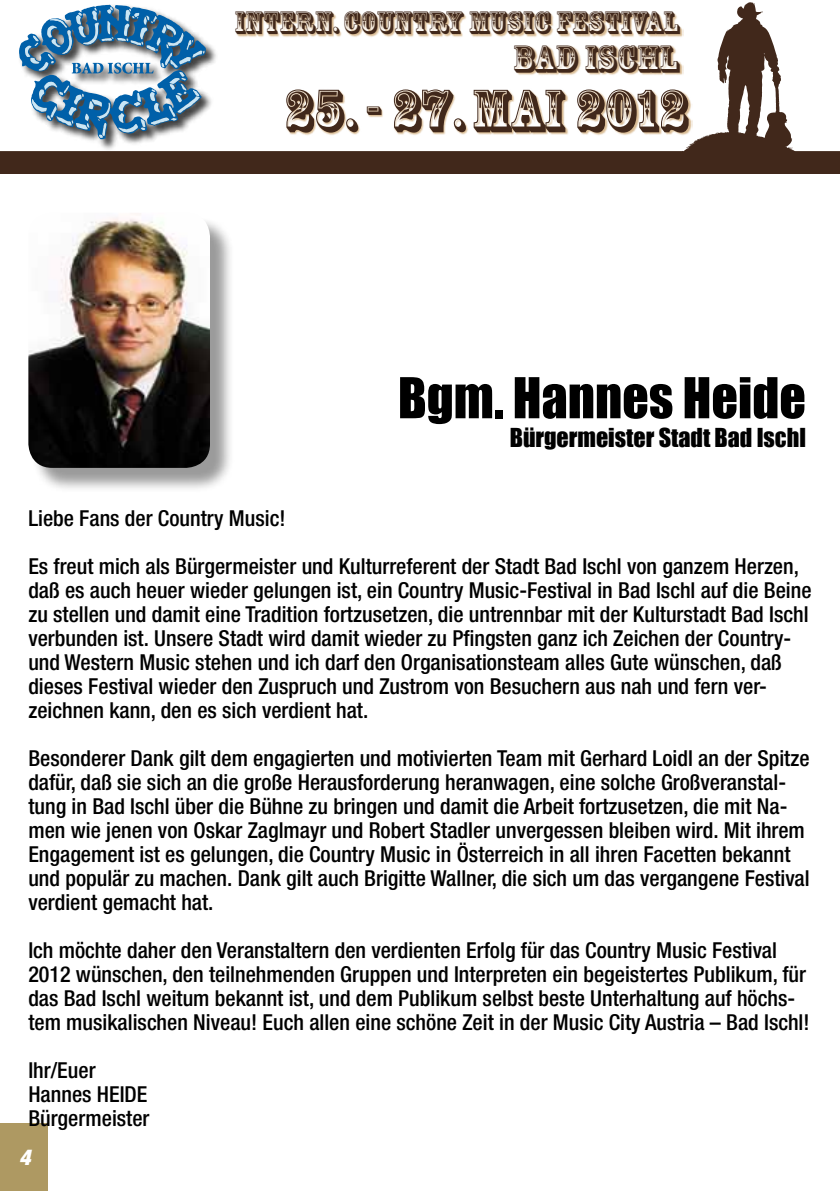
<style>
.page{position:relative;width:840px;height:1191px;background:#fff}
.page>*{position:absolute;margin:0;border:0;box-sizing:border-box;transform-origin:0 0}
.t1{font:56.6px "Rosewood Std";color:#41281b}
.t2{font:52px "Impact";color:#000}
.t3{font:36.2px "Rosewood Std";color:#41281b}
.t4{font:30px "Rosewood Std";color:#41281b}
.t5{font:24px "Impact";color:#000}
.t6{font:500 condensed 22px/24px "Helvetica Neue LT Std";color:#000}
.t7{font:italic 900 condensed 22px "Helvetica Neue LT Std";color:#fff}
</style>
<div class="page">
<svg style="left:0;top:2px;width:839px;height:171px"></svg>
<img style="left:234px;top:6px;width:449px;height:38px">
<img style="left:283px;top:79px;width:409px;height:68px">
<img style="left:513px;top:38px;width:170px;height:45px">
<img style="left:16px;top:2px;width:204px;height:152px">
<svg style="left:19px;top:5px;width:187px;height:134px"></svg>
<div style="left:0;top:1124px;width:48px;height:67px;background:#ae9962"></div>
<svg style="left:839px;top:151px;width:1px;height:22px"></svg>
<div style="left:31px;top:216px;width:203px;height:277px;background:#000;opacity:.4"></div>
<img style="left:28px;top:213px;width:182px;height:255px">
<h3 class="t4" style="left:234px;top:5px;width:446px">INTERN. COUNTRY MUSIC FESTIVAL</h3>
<h3 class="t3" style="left:513px;top:37px;width:168px">BAD ISCHL</h3>
<h1 class="t1" style="left:283px;top:77px;width:405px">25. - 27. MAI 2012</h1>
<h2 class="t2" style="left:398px;top:357px;width:409px">Bgm. Hannes Heide</h2>
<p class="t5" style="left:509px;top:419px;width:297px">Bürgermeister Stadt Bad Ischl</p>
<p class="t6" style="left:28px;top:494px;width:771px;line-height:48px">Liebe Fans der Country Music!<br>Es freut mich als Bürgermeister und Kulturreferent der Stadt Bad Ischl von ganzem Herzen,</p>
<p class="t6" style="left:28px;top:578px;width:784px">daß es auch heuer wieder gelungen ist, ein Country Music-Festival in Bad Ischl auf die Beine zu stellen und damit eine Tradition fortzusetzen, die untrennbar mit der Kulturstadt Bad Ischl verbunden ist. Unsere Stadt wird damit wieder zu Pfingsten ganz ich Zeichen der Country&shy;und Western Music stehen und ich darf den Organisationsteam alles Gute wünschen, daß dieses Festival wieder den Zuspruch und Zustrom von Besuchern aus nah und fern ver&shy;zeichnen kann, den es sich verdient hat.</p>
<p class="t6" style="left:28px;top:746px;width:782px">Besonderer Dank gilt dem engagierten und motivierten Team mit Gerhard Loidl an der Spitze dafür, daß sie sich an die große Herausforderung heranwagen, eine solche Großveranstal&shy;tung in Bad Ischl über die Bühne zu bringen und damit die Arbeit fortzusetzen, die mit Na&shy;men wie jenen von Oskar Zaglmayr und Robert Stadler unvergessen bleiben wird. Mit ihrem Engagement ist es gelungen, die Country Music in Österreich in all ihren Facetten bekannt und populär zu machen. Dank gilt auch Brigitte Wallner, die sich um das vergangene Festival verdient gemacht hat.</p>
<p class="t6" style="left:28px;top:938px;width:782px">Ich möchte daher den Veranstaltern den verdienten Erfolg für das Country Music Festival 2012 wünschen, den teilnehmenden Gruppen und Interpreten ein begeistertes Publikum, für das Bad Ischl weitum bekannt ist, und dem Publikum selbst beste Unterhaltung auf höchs&shy;tem musikalischen Niveau! Euch allen eine schöne Zeit in der Music City Austria – Bad Ischl!</p>
<p class="t6" style="left:28px;top:1058px;width:123px">Ihr/Euer<br>Hannes HEIDE<br>Bürgermeister</p>
<p class="t7" style="left:19px;top:1143px;width:13px">4</p>
</div>
